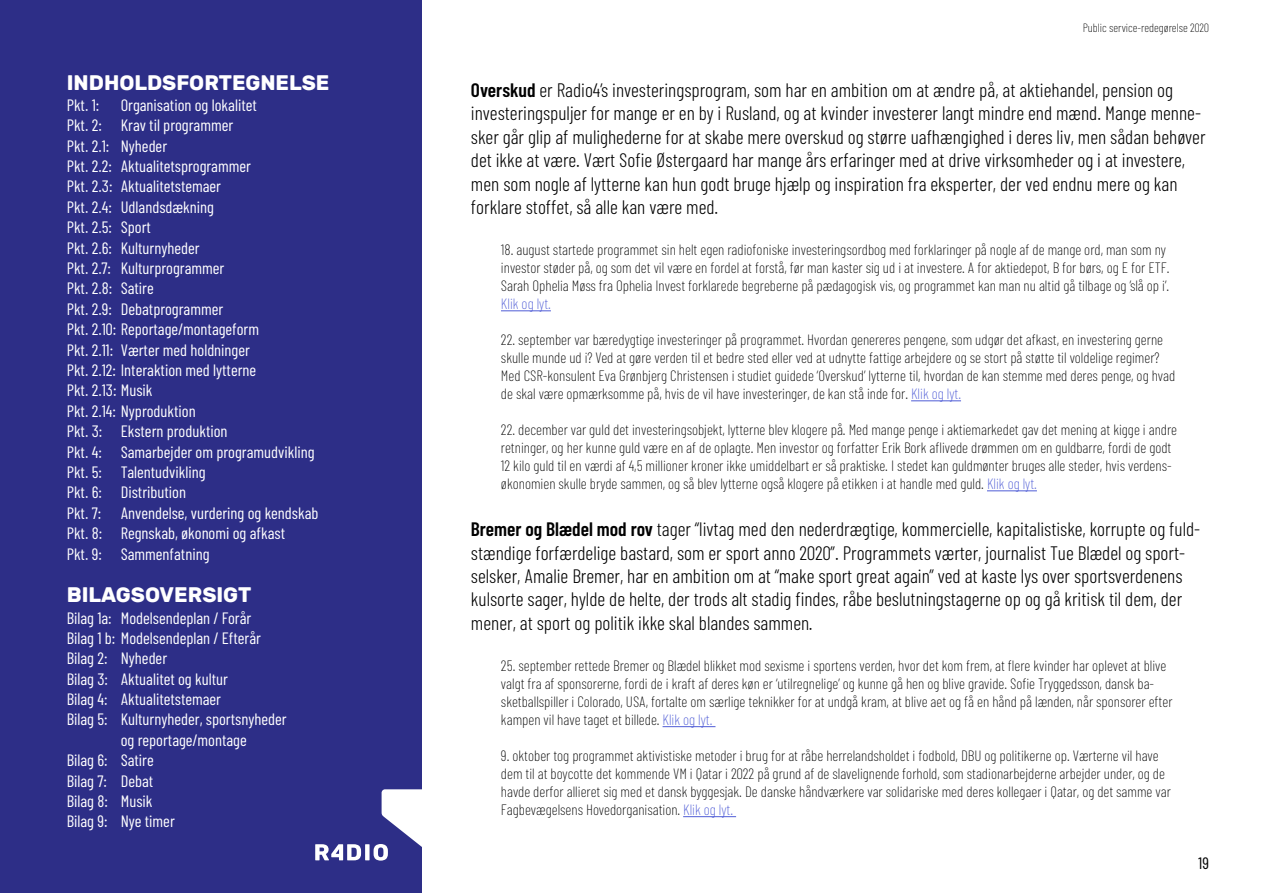
<style>
.page{position:relative;width:1263px;height:893px;background:#fff}
.page>*{position:absolute;margin:0;border:0;box-sizing:border-box;transform-origin:0 0}
.t1{font:700 127.65px "Rubik";color:#fff}
.t2{font:700 21px "Rubik";color:#fff}
.t3{font:300 19.5px/23.4px "Barlow Condensed";color:#000}
.t4{font:16.5px/20.4px "Barlow Condensed";color:#fff}
.t5{font:16.5px "Barlow Condensed";color:#000}
.t6{font:200 15px/18px "Barlow Condensed";color:#000}
.t7{font:200 15px "Barlow Condensed";color:#4f5cd6}
.t8{font:200 12px "Barlow Condensed";color:#000}
.s1{font-weight:600}
.s2{color:#4f5cd6}
</style>
<div class="page">
<div style="left:0;top:0;width:422px;height:893px;background:#2d2e87"></div>
<svg style="left:403px;top:797px;width:19px;height:36px"></svg>
<svg style="left:315px;top:844px;width:73px;height:17px"></svg>
<hr style="left:501px;top:310px;width:50px;height:1px;background:#4f5cd6">
<hr style="left:911px;top:400px;width:50px;height:1px;background:#4f5cd6">
<hr style="left:987px;top:490px;width:50px;height:1px;background:#4f5cd6">
<hr style="left:662px;top:726px;width:53px;height:1px;background:#4f5cd6">
<hr style="left:683px;top:816px;width:53px;height:1px;background:#4f5cd6">
<h2 class="t2" style="left:67px;top:71px;width:264px">INDHOLDSFORTEGNELSE</h2>
<p class="t4" style="left:67px;top:94px;width:34px">Pkt. 1:</p>
<p class="t4" style="left:67px;top:94px;width:253px;text-indent:54px">Organisation og lokalitet<br>Pkt. 2: Krav til programmer<br>Pkt. 2.1: Nyheder<br>Pkt. 2.2: Aktualitetsprogrammer<br>Pkt. 2.3: Aktualitetstemaer<br>Pkt. 2.4: Udlandsdækning<br>Pkt. 2.5: Sport<br>Pkt. 2.6: Kulturnyheder<br>Pkt. 2.7: Kulturprogrammer<br>Pkt. 2.8: Satire<br>Pkt. 2.9: Debatprogrammer<br>Pkt. 2.10: Reportage/montageform<br>Pkt. 2.11: Værter med holdninger<br>Pkt. 2.12: Interaktion med lytterne<br>Pkt. 2.13: Musik<br>Pkt. 2.14: Nyproduktion<br>Pkt. 3: Ekstern produktion<br>Pkt. 4: Samarbejder om programudvikling<br>Pkt. 5: Talentudvikling<br>Pkt. 6: Distribution<br>Pkt. 7: Anvendelse, vurdering og kendskab<br>Pkt. 8: Regnskab, økonomi og afkast<br>Pkt. 9: Sammenfatning</p>
<h2 class="t2" style="left:67px;top:583px;width:186px">BILAGSOVERSIGT</h2>
<p class="t4" style="left:67px;top:607px;width:186px">Bilag 1a: Modelsendeplan / Forår</p>
<p class="t4" style="left:67px;top:627px;width:196px">Bilag 1 b: Modelsendeplan / Efterår</p>
<p class="t4" style="left:67px;top:648px;width:102px">Bilag 2: Nyheder</p>
<p class="t4" style="left:67px;top:668px;width:163px">Bilag 3: Aktualitet og kultur</p>
<p class="t4" style="left:67px;top:689px;width:156px">Bilag 4: Aktualitetstemaer</p>
<p class="t4" style="left:67px;top:709px;width:221px">Bilag 5: Kulturnyheder, sportsnyheder</p>
<p class="t4" style="left:121px;top:729px;width:127px">og reportage/montage</p>
<p class="t4" style="left:67px;top:750px;width:89px">Bilag 6: Satire</p>
<p class="t4" style="left:67px;top:770px;width:88px">Bilag 7: Debat</p>
<p class="t4" style="left:67px;top:790px;width:87px">Bilag 8: Musik</p>
<p class="t4" style="left:67px;top:811px;width:110px">Bilag 9: Nye timer</p>
<p class="t8" style="left:1083px;top:21px;width:128px">Public service-redegørelse 2020</p>
<p class="t3" style="left:471px;top:78px;width:736px"><span class="s1">Overskud</span> er Radio4’s investeringsprogram, som har en ambition om at ændre på, at aktiehandel, pension og investeringspuljer for mange er en by i Rusland, og at kvinder investerer langt mindre end mænd. Mange menne&shy;sker går glip af mulighederne for at skabe mere overskud og større uafhængighed i deres liv, men sådan behøver det ikke at være. Vært Sofie Østergaard har mange års erfaringer med at drive virksomheder og i at investere, men som nogle af lytterne kan hun godt bruge hjælp og inspiration fra eksperter, der ved endnu mere og kan forklare stoffet, så alle kan være med.</p>
<p class="t6" style="left:501px;top:241px;width:670px">18. august startede programmet sin helt egen radiofoniske investeringsordbog med forklaringer på nogle af de mange ord, man som ny investor støder på, og som det vil være en fordel at forstå, før man kaster sig ud i at investere. A for aktiedepot, B for børs, og E for ETF.<br>Sarah Ophelia Møss fra Ophelia Invest forklarede begreberne på pædagogisk vis, og programmet kan man nu altid gå tilbage og ’slå op i’.</p>
<p class="t7" style="left:501px;top:295px;width:51px">Klik og lyt.</p>
<p class="t6" style="left:501px;top:331px;width:676px">22. september var bæredygtige investeringer på programmet. Hvordan genereres pengene, som udgør det afkast, en investering gerne skulle munde ud i? Ved at gøre verden til et bedre sted eller ved at udnytte fattige arbejdere og se stort på støtte til voldelige regimer?<br>Med CSR-konsulent Eva Grønbjerg Christensen i studiet guidede ‘Overskud’ lytterne til, hvordan de kan stemme med deres penge, og hvad de skal være opmærksomme på, hvis de vil have investeringer, de kan stå inde for. <span class="s2">Klik og lyt.</span></p>
<p class="t6" style="left:501px;top:421px;width:678px">22. december var guld det investeringsobjekt, lytterne blev klogere på. Med mange penge i aktiemarkedet gav det mening at kigge i andre retninger, og her kunne guld være en af de oplagte. Men investor og forfatter Erik Bork aflivede drømmen om en guldbarre, fordi de godt 12 kilo guld til en værdi af 4,5 millioner kroner ikke umiddelbart er så praktiske. I stedet kan guldmønter bruges alle steder, hvis verdens&shy;økonomien skulle bryde sammen, og så blev lytterne også klogere på etikken i at handle med guld. <span class="s2">Klik og lyt.</span></p>
<p class="t3" style="left:471px;top:517px;width:731px"><span class="s1">Bremer og Blædel mod rov</span> tager “livtag med den nederdrægtige, kommercielle, kapitalistiske, korrupte og fuld&shy;stændige forfærdelige bastard, som er sport anno 2020”. Programmets værter, journalist Tue Blædel og sport&shy;selsker, Amalie Bremer, har en ambition om at “make sport great again” ved at kaste lys over sportsverdenens kulsorte sager, hylde de helte, der trods alt stadig findes, råbe beslutningstagerne op og gå kritisk til dem, der mener, at sport og politik ikke skal blandes sammen.</p>
<p class="t6" style="left:501px;top:656px;width:673px">25. september rettede Bremer og Blædel blikket mod sexisme i sportens verden, hvor det kom frem, at flere kvinder har oplevet at blive valgt fra af sponsorerne, fordi de i kraft af deres køn er ‘utilregnelige’ og kunne gå hen og blive gravide. Sofie Tryggedsson, dansk ba&shy;sketballspiller i Colorado, USA, fortalte om særlige teknikker for at undgå kram, at blive aet og få en hånd på lænden, når sponsorer efter kampen vil have taget et billede. <span class="s2">Klik og lyt.</span></p>
<p class="t6" style="left:501px;top:746px;width:671px">9. oktober tog programmet aktivistiske metoder i brug for at råbe herrelandsholdet i fodbold, DBU og politikerne op. Værterne vil have dem til at boycotte det kommende VM i Qatar i 2022 på grund af de slavelignende forhold, som stadionarbejderne arbejder under, og de havde derfor allieret sig med et dansk byggesjak. De danske håndværkere var solidariske med deres kollegaer i Qatar, og det samme var Fagbevægelsens Hovedorganisation. <span class="s2">Klik og lyt.</span></p>
<h1 class="t1" style="left:352px;top:861px;width:91px;rotate:-90deg">4</h1>
<p class="t5" style="left:1198px;top:853px;width:12px">19</p>
</div>
